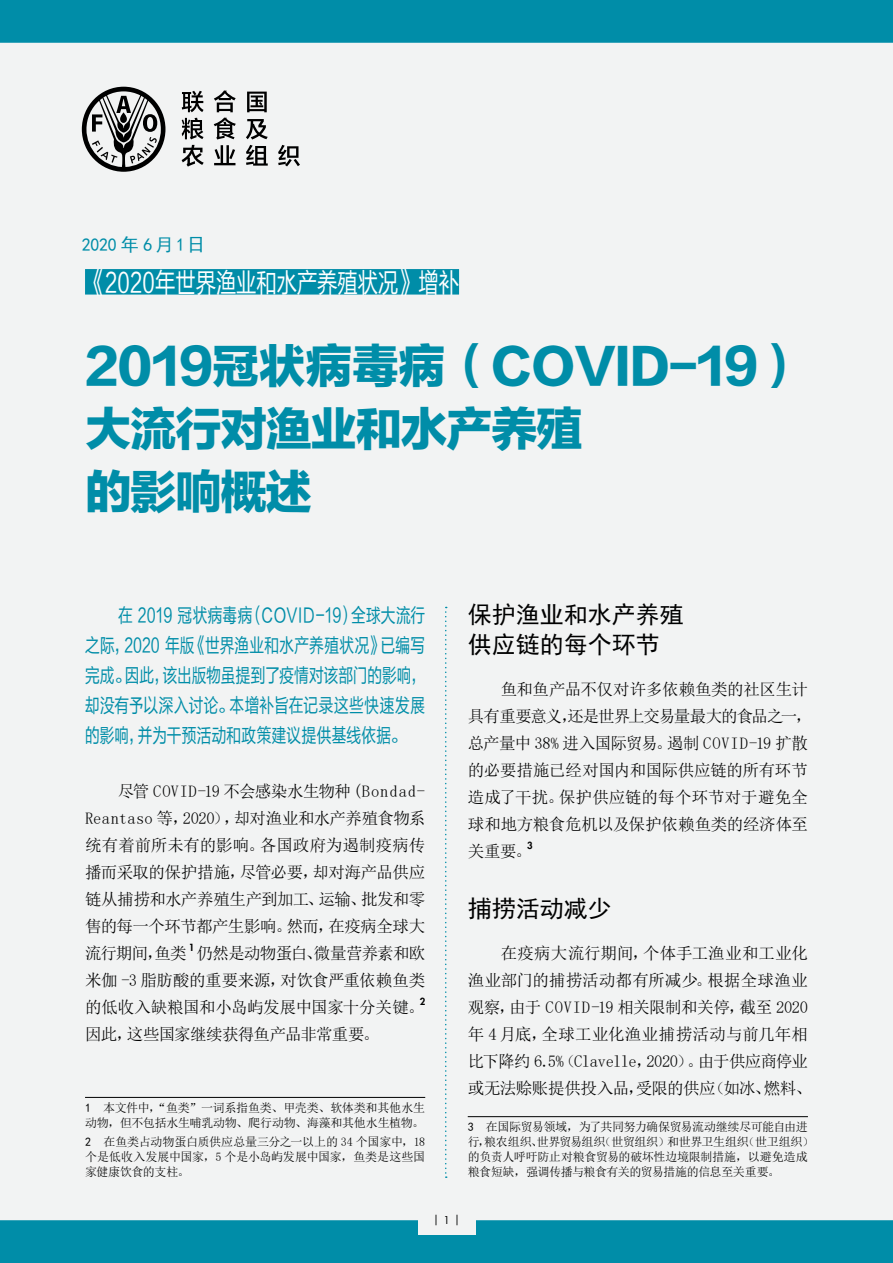
<style>
.page{position:relative;width:893px;height:1263px;background:#f2f3f3}
.page>*{position:absolute;margin:0;border:0;box-sizing:border-box;transform-origin:0 0}
.t1{font:46.5px/63px "FZLTTHK GBK1 0";letter-spacing:-.03em;color:#008da8}
.t2{font:27px "FZLTHCK GBK1 0";color:#fff}
.t3{font:24px/30px "Sim Hei";color:#000}
.t4{font:19.5px/30px "FZLTHCK GBK1 0";letter-spacing:.015em;color:#008da8;text-align:justify}
.t5{font:18px "Sim Hei";letter-spacing:.105em;color:#008da8}
.t6{font:16.5px/27px "Sim Sun";letter-spacing:-.025em;color:#000;text-align:justify}
.t7{font:16.5px "Sim Sun";letter-spacing:-.045em;color:#000}
.t8{font:12px/15px "Sim Sun";letter-spacing:-.025em;color:#000}
.t9{font:10.5px "Futura Std";color:#000}
.t10{font:800 9.6px "Futura Std";color:#000}
.s1{font-family:"Sim Hei"}
</style>
<div class="page">
<div style="left:418px;top:1205px;width:57px;height:30px;background:#f2f3f3"></div>
<svg style="left:445px;top:607px;width:2px;height:571px"></svg>
<div style="left:85px;top:269px;width:374px;height:26px;background:#008da8"></div>
<hr style="left:85px;top:1097px;width:340px;height:1px;background:#000">
<hr style="left:468px;top:1116px;width:340px;height:1px;background:#000">
<svg style="left:82px;top:87px;width:83px;height:85px"></svg>
<svg style="left:182px;top:91px;width:22px;height:21px"></svg>
<svg style="left:214px;top:90px;width:22px;height:22px"></svg>
<svg style="left:247px;top:92px;width:20px;height:20px"></svg>
<svg style="left:182px;top:118px;width:22px;height:21px"></svg>
<svg style="left:246px;top:119px;width:22px;height:20px"></svg>
<svg style="left:182px;top:145px;width:22px;height:22px"></svg>
<svg style="left:214px;top:118px;width:22px;height:47px"></svg>
<svg style="left:246px;top:145px;width:22px;height:21px"></svg>
<svg style="left:278px;top:145px;width:22px;height:21px"></svg>
<p class="t5" style="left:82px;top:236px;width:124px">2020年 6月1日</p>
<h2 class="t2" style="left:85px;top:268px;width:376px">《2020年世界渔业和水产养殖状况》增补</h2>
<h1 class="t1" style="left:85px;top:338px;width:721px">2019冠状病毒病（COVID-19）大流行对渔业和水产养殖<br>的影响概述</h1>
<p class="t4" style="left:85px;top:601px;width:342px;text-indent:33px">在 2019 冠状病毒病（COVID-19）全球大流行之际，2020 年版《世界渔业和水产养殖状况》已编写完成。因此，该出版物虽提到了疫情对该部门的影响，却没有予以深入讨论。本增补旨在记录这些快速发展的影响，并为干预活动和政策建议提供基线依据。</p>
<p class="t6" style="left:85px;top:777px;width:342px;text-indent:33px">尽管 COVID-19 不会感染水生物种(Bondad-Reantaso 等，2020），却对渔业和水产养殖食物系统有着前所未有的影响。各国政府为遏制疫病传播而采取的保护措施，尽管必要，却对海产品供应链从捕捞和水产养殖生产到加工、运输、批发和零售的每一个环节都产生影响。然而，在疫病全球大流行期间，鱼类</p>
<p class="t10" style="left:189px;top:941px;width:7px">1</p>
<p class="t6" style="left:85px;top:939px;width:342px;text-indent:111px">仍然是动物蛋白、微量营养素和欧米伽 -3 脂肪酸的重要来源，对饮食严重依赖鱼类的低收入缺粮国和小岛屿发展中国家十分关键。</p>
<p class="t10" style="left:420px;top:995px;width:7px">2</p>
<p class="t7" style="left:85px;top:1026px;width:296px">因此，这些国家继续获得鱼产品非常重要。</p>
<p class="t8" style="left:85px;top:1100px;width:342px"><span class="s1">1</span> 本文件中，“鱼类”一词系指鱼类、甲壳类、软体类和其他水生动物，但不包括水生哺乳动物、爬行动物、海藻和其他水生植物。</p>
<p class="t8" style="left:85px;top:1134px;width:342px;text-align:justify"><span class="s1">2</span> 在鱼类占动物蛋白质供应总量三分之一以上的 34 个国家中，18个是低收入发展中国家，5 个是小岛屿发展中国家，鱼类是这些国家健康饮食的支柱。</p>
<h3 class="t3" style="left:468px;top:600px;width:217px">保护渔业和水产养殖供应链的每个环节</h3>
<p class="t6" style="left:468px;top:675px;width:346px;text-align:left;text-indent:33px">鱼和鱼产品不仅对许多依赖鱼类的社区生计具有重要意义，还是世界上交易量最大的食品之一，总产量中 38% 进入国际贸易。遏制 COVID-19 扩散的必要措施已经对国内和国际供应链的所有环节造成了干扰。保护供应链的每个环节对于避免全球和地方粮食危机以及保护依赖鱼类的经济体至关重要。</p>
<p class="t10" style="left:527px;top:839px;width:7px">3</p>
<h3 class="t3" style="left:468px;top:894px;width:145px">捕捞活动减少</h3>
<p class="t6" style="left:468px;top:939px;width:346px;text-align:left;text-indent:33px">在疫病大流行期间，个体手工渔业和工业化渔业部门的捕捞活动都有所减少。根据全球渔业观察，由于 COVID-19 相关限制和关停，截至 2020年 4 月底，全球工业化渔业捕捞活动与前几年相比下降约 6.5%（Clavelle，2020）。由于供应商停业或无法赊账提供投入品，受限的供应（如冰、燃料、</p>
<p class="t8" style="left:468px;top:1119px;width:348px"><span class="s1">3</span> 在国际贸易领域，为了共同努力确保贸易流动继续尽可能自由进行，粮农组织、世界贸易组织（世贸组织）和世界卫生组织（世卫组织）的负责人呼吁防止对粮食贸易的破坏性边境限制措施，以避免造成粮食短缺，强调传播与粮食有关的贸易措施的信息至关重要。</p>
<p class="t9" style="left:433px;top:1212px;width:29px">| 1 |</p>
</div>
